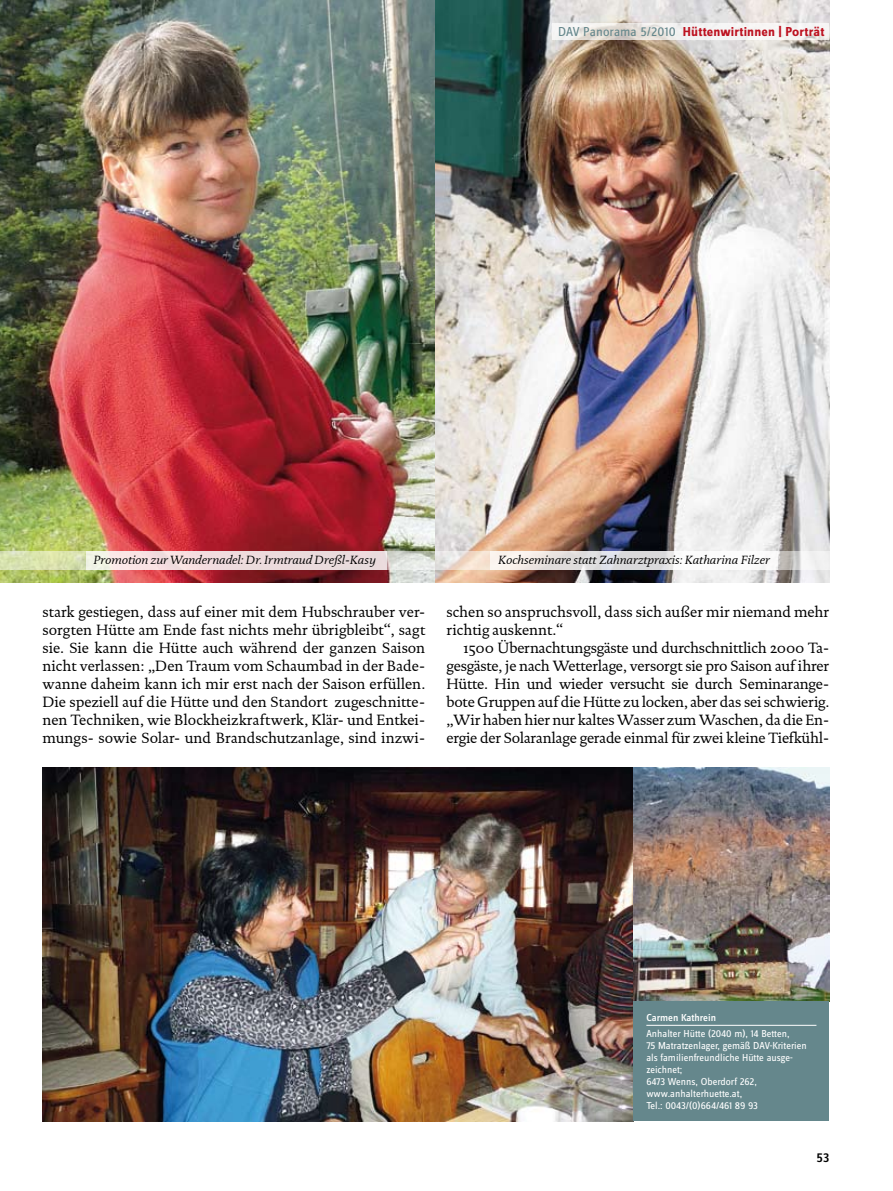
<style>
.page{position:relative;width:893px;height:1191px;background:#fff}
.page>*{position:absolute;margin:0;border:0;box-sizing:border-box;transform-origin:0 0}
.t1{font:15px/18px "DTL Documenta ST";color:#000;text-align:justify}
.t2{font:700 13.5px "Zine Sans Dis";letter-spacing:.01em;color:#bd1220}
.t3{font:500 13.5px "Zine Sans Dis";color:#000}
.t4{font:italic 12px "DTL Documenta ST";color:#000}
.t5{font:10.5px/12px "Zine Sans Dis";color:#fff}
.t6{font:500 10.5px "Zine Sans Dis";color:#fff}
.s1{font-weight:400;color:#65878c}
</style>
<div class="page">
<img style="left:0;top:0;width:829px;height:583px">
<img style="left:43px;top:767px;width:591px;height:354px">
<img style="left:634px;top:767px;width:195px;height:234px">
<div style="left:634px;top:1001px;width:195px;height:120px;background:#65878c"></div>
<hr style="left:646px;top:1025px;width:170px;height:1px;background:#fff">
<svg style="left:552px;top:23px;width:277px;height:17px;fill:#f3f3f2"></svg>
<svg style="left:0;top:551px;width:829px;height:19px;background:#dedfc9"></svg>
<div style="left:86px;top:551px;width:300px;height:19px;background:linear-gradient(to right,#f9e8e5,#e7d6da)"></div>
<svg style="left:490px;top:551px;width:288px;height:19px"></svg>
<p class="t2" style="left:558px;top:25px;width:268px"><span class="s1">DAV Panorama 5/2010</span> Hüttenwirtinnen | Porträt</p>
<p class="t4" style="left:94px;top:552px;width:284px">Promotion zur Wandernadel: Dr. Irmtraud Dreßl-Kasy</p>
<p class="t4" style="left:498px;top:552px;width:273px">Kochseminare statt Zahnarztpraxis: Katharina Filzer</p>
<p class="t1" style="left:43px;top:603px;width:384px">stark gestiegen, dass auf einer mit dem Hubschrauber ver&shy;sorgten Hütte am Ende fast nichts mehr übrigbleibt“, sagt sie. Sie kann die Hütte auch während der ganzen Saison nicht verlassen: „Den Traum vom Schaumbad in der Bade&shy;wanne daheim kann ich mir erst nach der Saison erfüllen.<br>Die speziell auf die Hütte und den Standort zugeschnitte&shy;nen Techniken, wie Blockheizkraftwerk, Klär- und Entkei&shy;mungs- sowie Solar- und Brandschutzanlage, sind inzwi-</p>
<p class="t1" style="left:446px;top:603px;width:384px">schen so anspruchsvoll, dass sich außer mir niemand mehr richtig auskennt.“</p>
<p class="t1" style="left:446px;top:639px;width:384px;text-indent:17px">1500 Übernachtungsgäste und durchschnittlich 2000 Ta&shy;gesgäste, je nach Wetterlage, versorgt sie pro Saison auf ihrer Hütte. Hin und wieder versucht sie durch Seminarange&shy;bote Gruppen auf die Hütte zu locken, aber das sei schwierig. „Wir haben hier nur kaltes Wasser zum Waschen, da die En&shy;ergie der Solaranlage gerade einmal für zwei kleine Tiefkühl-</p>
<p class="t6" style="left:646px;top:1011px;width:71px">Carmen Kathrein</p>
<p class="t5" style="left:646px;top:1028px;width:162px">Anhalter Hütte (2040 m), 14 Betten,<br>75 Matratzenlager, gemäß DAV-Kriterien als familienfreundliche Hütte ausge&shy;zeichnet;<br>6473 Wenns, Oberdorf 262, www.anhalterhuette.at,<br>Tel.: 0043/(0)664/461 89 93</p>
<p class="t3" style="left:817px;top:1150px;width:14px">53</p>
</div>
